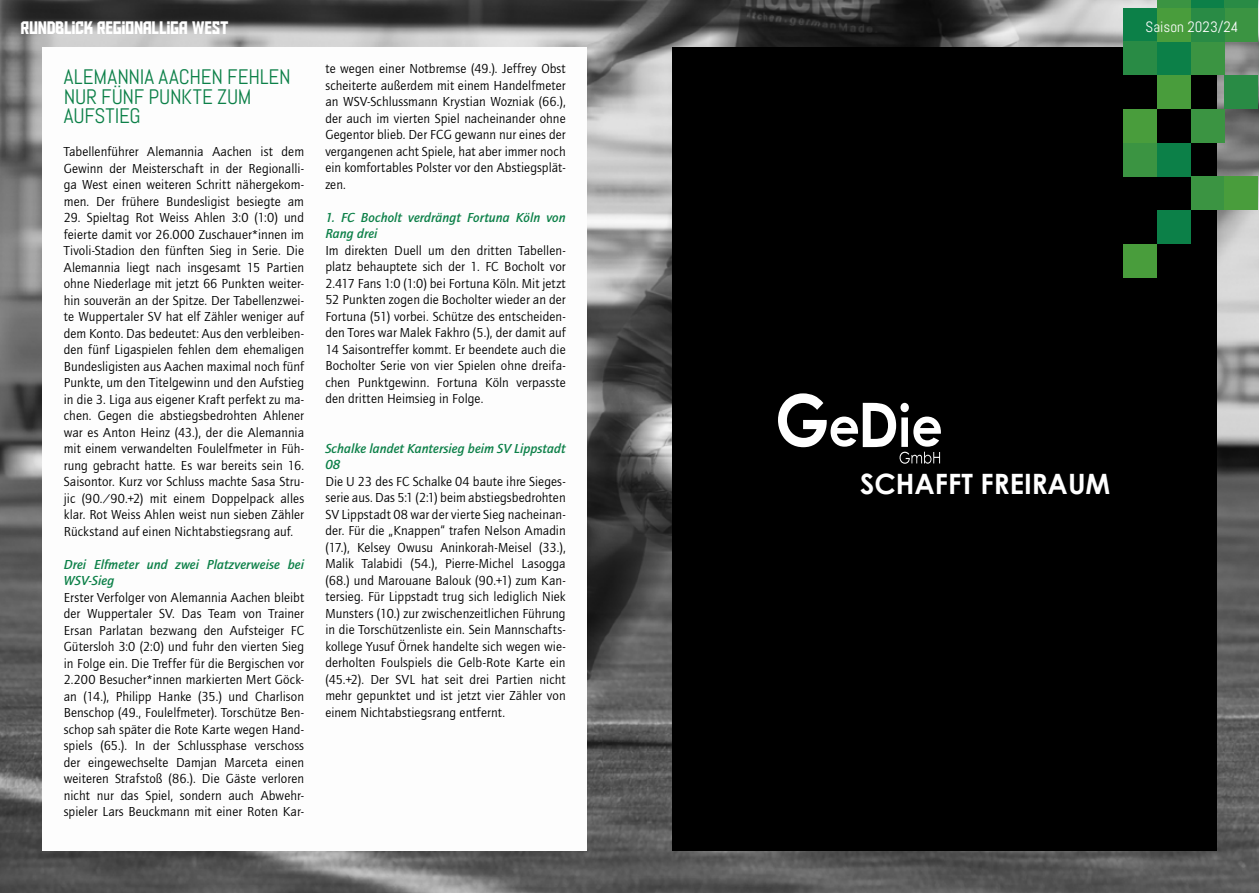
<style>
.page{position:relative;width:1259px;height:893px;background:#fff}
.page>*{position:absolute;margin:0;border:0;box-sizing:border-box;transform-origin:0 0}
.t1{font:700 28.05px "Century Gothic";color:#fff}
.t2{font:21px/19.5px "Abel";letter-spacing:-.005em;color:#0c8048}
.t3{font:18px "Aldothe Apache";color:#fff}
.t4{font:15px "Abel";color:#fdfdfd}
.t5{font:13.5px/16.5px "Quay Sans EFOP";letter-spacing:.005em;color:#000;text-align:justify}
.t6{font:italic 500 13.5px/16.5px "Quay Sans EFOP";letter-spacing:.005em;color:#0c8048}
</style>
<div class="page">
<img style="left:0;top:0;width:1259px;height:893px">
<div style="left:672px;top:47px;width:544px;height:803px;background:#000"></div>
<div style="left:1123px;top:143px;width:34px;height:33px;background:#3b9442"></div>
<div style="left:1157px;top:0;width:33px;height:8px;background:#3b9442"></div>
<div style="left:1190px;top:109px;width:34px;height:34px;background:#3b9442"></div>
<div style="left:1190px;top:41px;width:34px;height:34px;background:#3b9442"></div>
<div style="left:1190px;top:176px;width:34px;height:34px;background:#3b9442"></div>
<div style="left:1224px;top:8px;width:34px;height:34px;background:#3b9442"></div>
<div style="left:1157px;top:210px;width:33px;height:34px;background:#0c8048"></div>
<div style="left:1157px;top:143px;width:33px;height:33px;background:#0c8048"></div>
<div style="left:1157px;top:42px;width:33px;height:33px;background:#0c8048"></div>
<div style="left:1190px;top:0;width:34px;height:8px;background:#0c8048"></div>
<div style="left:1123px;top:8px;width:34px;height:34px;background:#0c8048"></div>
<div style="left:1224px;top:75px;width:34px;height:34px;background:#298b45"></div>
<div style="left:1190px;top:8px;width:34px;height:33px;background:#298b45"></div>
<div style="left:1123px;top:42px;width:34px;height:33px;background:#298b45"></div>
<div style="left:1224px;top:0;width:34px;height:8px;background:#298b45"></div>
<div style="left:1157px;top:8px;width:33px;height:34px;background:#499d3c"></div>
<div style="left:1157px;top:75px;width:33px;height:34px;background:#499d3c"></div>
<div style="left:1224px;top:176px;width:34px;height:34px;background:#499d3c"></div>
<div style="left:1123px;top:109px;width:34px;height:34px;background:#499d3c"></div>
<div style="left:1123px;top:244px;width:34px;height:33px;background:#499d3c"></div>
<div style="left:43px;top:47px;width:544px;height:803px;background:#fdfdfd"></div>
<svg style="left:778px;top:393px;width:163px;height:71px"></svg>
<h3 class="t3" style="left:21px;top:18px;width:209px">RUNDBLICK REGIONALLIGA WEST</h3>
<p class="t4" style="left:1145px;top:17px;width:94px">Saison 2023/24</p>
<h2 class="t2" style="left:64px;top:67px;width:229px">ALEMANNIA AACHEN FEHLEN<br>NUR FÜNF PUNKTE ZUM<br>AUFSTIEG</h2>
<p class="t5" style="left:64px;top:144px;width:242px">Tabellenführer Alemannia Aachen ist dem Gewinn der Meisterschaft in der Regionalli&shy;ga West einen weiteren Schritt nähergekom&shy;men. Der frühere Bundesligist besiegte am</p>
<p class="t5" style="left:64px;top:210px;width:242px">29. Spieltag Rot Weiss Ahlen 3:0 (1:0) und feierte damit vor 26.000 Zuschauer*innen im Tivoli-Stadion den fünften Sieg in Serie. Die Alemannia liegt nach insgesamt 15 Partien ohne Niederlage mit jetzt 66 Punkten weiter&shy;hin souverän an der Spitze. Der Tabellenzwei&shy;te Wuppertaler SV hat elf Zähler weniger auf dem Konto. Das bedeutet: Aus den verbleiben&shy;den fünf Ligaspielen fehlen dem ehemaligen Bundesligisten aus Aachen maximal noch fünf Punkte, um den Titelgewinn und den Aufstieg in die 3. Liga aus eigener Kraft perfekt zu ma&shy;chen. Gegen die abstiegsbedrohten Ahlener war es Anton Heinz (43.), der die Alemannia mit einem verwandelten Foulelfmeter in Füh&shy;rung gebracht hatte. Es war bereits sein 16.<br>Saisontor. Kurz vor Schluss machte Sasa Stru&shy;jic (90./90.+2) mit einem Doppelpack alles klar. Rot Weiss Ahlen weist nun sieben Zähler Rückstand auf einen Nichtabstiegsrang auf.</p>
<p class="t6" style="left:64px;top:556px;width:242px">Drei Elfmeter und zwei Platzverweise bei<br>WSV-Sieg</p>
<p class="t5" style="left:64px;top:589px;width:242px">Erster Verfolger von Alemannia Aachen bleibt der Wuppertaler SV. Das Team von Trainer Ersan Parlatan bezwang den Aufsteiger FC Gütersloh 3:0 (2:0) und fuhr den vierten Sieg in Folge ein. Die Treffer für die Bergischen vor 2.200 Besucher*innen markierten Mert Göck&shy;an (14.), Philipp Hanke (35.) und Charlison Benschop (49., Foulelfmeter). Torschütze Ben&shy;schop sah später die Rote Karte wegen Hand&shy;spiels (65.). In der Schlussphase verschoss der eingewechselte Damjan Marceta einen weiteren Strafstoß (86.). Die Gäste verloren nicht nur das Spiel, sondern auch Abwehr&shy;spieler Lars Beuckmann mit einer Roten Kar-</p>
<p class="t5" style="left:325px;top:61px;width:242px">te wegen einer Notbremse (49.). Jeffrey Obst scheiterte außerdem mit einem Handelfmeter an WSV-Schlussmann Krystian Wozniak (66.), der auch im vierten Spiel nacheinander ohne Gegentor blieb. Der FCG gewann nur eines der vergangenen acht Spiele, hat aber immer noch ein komfortables Polster vor den Abstiegsplät&shy;zen.</p>
<p class="t6" style="left:325px;top:209px;width:242px">1. FC Bocholt verdrängt Fortuna Köln von<br>Rang drei</p>
<p class="t5" style="left:325px;top:242px;width:242px">Im direkten Duell um den dritten Tabellen&shy;platz behauptete sich der 1. FC Bocholt vor 2.417 Fans 1:0 (1:0) bei Fortuna Köln. Mit jetzt 52 Punkten zogen die Bocholter wieder an der Fortuna (51) vorbei. Schütze des entscheiden&shy;den Tores war Malek Fakhro (5.), der damit auf 14 Saisontreffer kommt. Er beendete auch die Bocholter Serie von vier Spielen ohne dreifa&shy;chen Punktgewinn. Fortuna Köln verpasste den dritten Heimsieg in Folge.</p>
<p class="t6" style="left:325px;top:440px;width:242px">Schalke landet Kantersieg beim SV Lippstadt<br>08</p>
<p class="t5" style="left:325px;top:473px;width:242px">Die U 23 des FC Schalke 04 baute ihre Sieges&shy;serie aus. Das 5:1 (2:1) beim abstiegsbedrohten SV Lippstadt 08 war der vierte Sieg nacheinan&shy;der. Für die „Knappen“ trafen Nelson Amadin (17.), Kelsey Owusu Aninkorah-Meisel (33.), Malik Talabidi (54.), Pierre-Michel Lasogga (68.) und Marouane Balouk (90.+1) zum Kan&shy;tersieg. Für Lippstadt trug sich lediglich Niek Munsters (10.) zur zwischenzeitlichen Führung in die Torschützenliste ein. Sein Mannschafts&shy;kollege Yusuf Örnek handelte sich wegen wie&shy;derholten Foulspiels die Gelb-Rote Karte ein (45.+2). Der SVL hat seit drei Partien nicht mehr gepunktet und ist jetzt vier Zähler von einem Nichtabstiegsrang entfernt.</p>
<h1 class="t1" style="left:860px;top:466px;width:252px">SCHAFFT FREIRAUM</h1>
</div>
